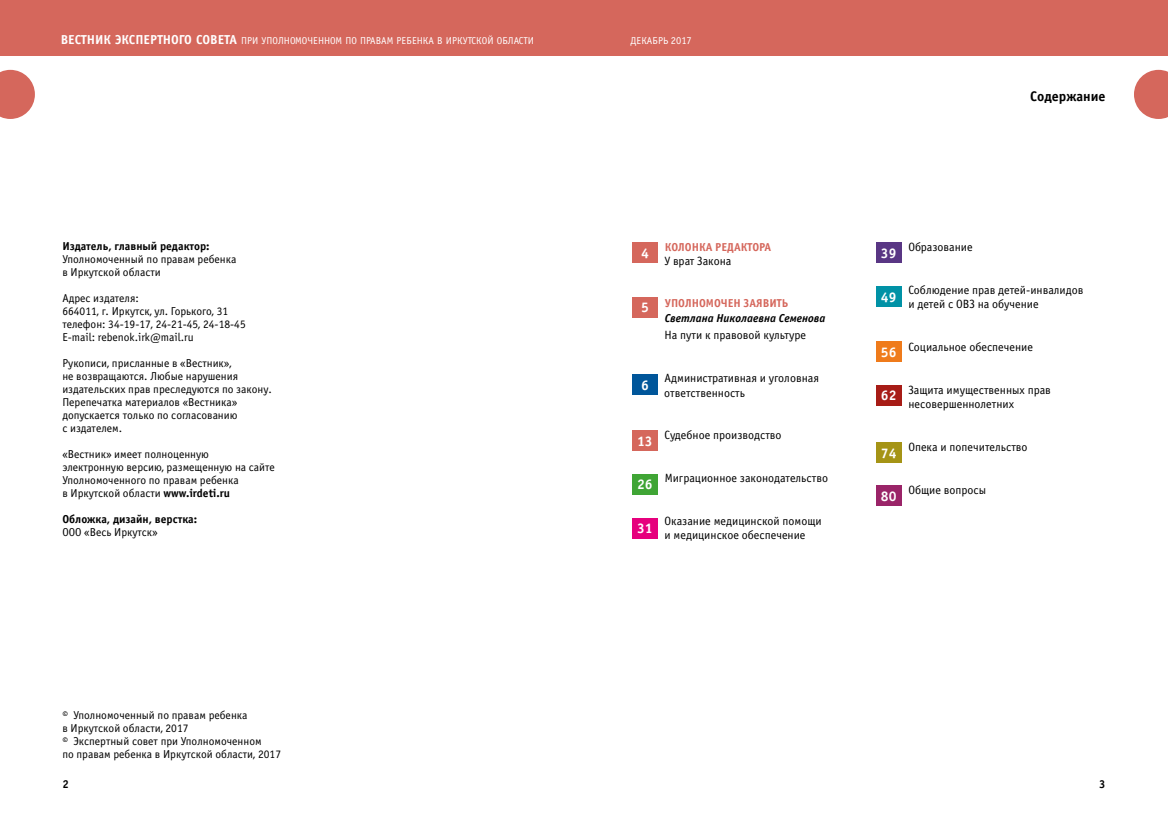
<style>
.page{position:relative;width:1168px;height:831px;background:#fff}
.page>*{position:absolute;margin:0;border:0;box-sizing:border-box;transform-origin:0 0}
.t1{font:700 14px "Officina Sans C";color:#fff}
.t2{font:700 14px "Officina Sans C";color:#000}
.t3{font:12px/14.4px "Officina Sans C";color:#000}
.t4{font:11.5px/13px "Officina Sans C";color:#000}
.t5{font:700 11.5px "Officina Sans C";color:#000}
.t6{font:700 11.5px "Officina Sans C";color:#d5675c}
.t7{font:italic 700 11.5px "Officina Sans C";color:#000}
.t8{font:10px "Officina Sans C";color:#fff}
.s1{font-weight:700;font-size:13px}
.s2{font-weight:700}
.s3{font-size:10.5px}
</style>
<div class="page">
<div style="left:0;top:0;width:584px;height:56px;background:#d5675c"></div>
<div style="left:585px;top:0;width:583px;height:56px;background:#d5675c"></div>
<svg style="left:0;top:70px;width:35px;height:49px;background:#db7f76"></svg>
<svg style="left:1134px;top:70px;width:34px;height:49px;background:#db7f76"></svg>
<div style="left:632px;top:242px;width:26px;height:21px;background:#d5675c"></div>
<div style="left:876px;top:242px;width:25px;height:21px;background:#593684"></div>
<div style="left:876px;top:286px;width:25px;height:21px;background:#0092a6"></div>
<div style="left:876px;top:341px;width:25px;height:21px;background:#ef7b1b"></div>
<div style="left:876px;top:385px;width:25px;height:20px;background:#a71c16"></div>
<div style="left:876px;top:442px;width:25px;height:21px;background:#a59416"></div>
<div style="left:876px;top:485px;width:25px;height:21px;background:#9a2468"></div>
<div style="left:632px;top:297px;width:26px;height:20px;background:#d5675c"></div>
<div style="left:632px;top:374px;width:26px;height:21px;background:#00569a"></div>
<div style="left:632px;top:430px;width:26px;height:21px;background:#d5675c"></div>
<div style="left:632px;top:474px;width:26px;height:20px;background:#3fa535"></div>
<div style="left:632px;top:517px;width:26px;height:21px;background:#e6007d"></div>
<p class="t8" style="left:61px;top:35px;width:475px"><span class="s1">ВЕСТНИК ЭКСПЕРТНОГО СОВЕТА</span> ПРИ УПОЛНОМОЧЕННОМ ПО ПРАВАМ РЕБЕНКА В ИРКУТСКОЙ ОБЛАСТИ</p>
<p class="t5" style="left:62px;top:239px;width:149px">Издатель, главный редактор:</p>
<p class="t4" style="left:62px;top:253px;width:176px">Уполномоченный по правам ребенка в Иркутской области</p>
<p class="t4" style="left:62px;top:292px;width:185px">Адрес издателя:<br>664011, г. Иркутск, ул. Горького, 31 телефон: 34-19-17, 24-21-45, 24-18-45<br>E-mail: rebenok.irk@mail.ru</p>
<p class="t4" style="left:62px;top:357px;width:211px">Рукописи, присланные в «Вестник»,<br>не возвращаются. Любые нарушения издательских прав преследуются по закону.<br>Перепечатка материалов «Вестника» допускается только по согласованию<br>с издателем.</p>
<p class="t4" style="left:62px;top:448px;width:214px">«Вестник» имеет полноценную<br>электронную версию, размещенную на сайте Уполномоченного по правам ребенка<br>в Иркутской области <span class="s2">www.irdeti.ru</span></p>
<p class="t5" style="left:62px;top:512px;width:136px">Обложка, дизайн, верстка:</p>
<p class="t4" style="left:62px;top:526px;width:97px">ООО «Весь Иркутск»</p>
<p class="t4" style="left:62px;top:708px;width:220px">© Уполномоченный по правам ребенка<br>в Иркутской области, 2017<br>© Экспертный совет при Уполномоченном<br>по правам ребенка в Иркутской области, 2017</p>
<p class="t8" style="left:630px;top:35px;width:63px">ДЕКАБРЬ <span class="s3">2017</span></p>
<p class="t2" style="left:1030px;top:88px;width:77px">Содержание</p>
<p class="t6" style="left:665px;top:240px;width:108px">КОЛОНКА РЕДАКТОРА</p>
<p class="t3" style="left:665px;top:254px;width:68px">У врат Закона</p>
<p class="t6" style="left:665px;top:296px;width:125px">УПОЛНОМОЧЕН ЗАЯВИТЬ</p>
<p class="t7" style="left:665px;top:312px;width:162px">Светлана Николаевна Семенова</p>
<p class="t3" style="left:665px;top:328px;width:143px">На пути к правовой культуре</p>
<p class="t3" style="left:664px;top:371px;width:156px">Административная и уголовная ответственность</p>
<p class="t3" style="left:664px;top:428px;width:119px">Судебное производство</p>
<p class="t3" style="left:665px;top:471px;width:165px">Миграционное законодательство</p>
<p class="t3" style="left:664px;top:514px;width:159px">Оказание медицинской помощи и медицинское обеспечение</p>
<p class="t1" style="left:641px;top:245px;width:9px">4</p>
<p class="t1" style="left:881px;top:245px;width:17px">39</p>
<p class="t1" style="left:881px;top:289px;width:17px">49</p>
<p class="t1" style="left:641px;top:300px;width:9px">5</p>
<p class="t1" style="left:881px;top:344px;width:17px">56</p>
<p class="t1" style="left:881px;top:387px;width:17px">62</p>
<p class="t1" style="left:641px;top:377px;width:9px">6</p>
<p class="t1" style="left:637px;top:433px;width:17px">13</p>
<p class="t1" style="left:637px;top:477px;width:17px">26</p>
<p class="t1" style="left:637px;top:520px;width:17px">31</p>
<p class="t1" style="left:881px;top:445px;width:17px">74</p>
<p class="t1" style="left:881px;top:488px;width:17px">80</p>
<p class="t3" style="left:908px;top:240px;width:66px">Образование</p>
<p class="t3" style="left:908px;top:283px;width:177px">Соблюдение прав детей-инвалидов и детей с ОВЗ на обучение</p>
<p class="t3" style="left:908px;top:340px;width:126px">Социальное обеспечение</p>
<p class="t3" style="left:908px;top:383px;width:144px">Защита имущественных прав несовершеннолетних</p>
<p class="t3" style="left:908px;top:440px;width:121px">Опека и попечительство</p>
<p class="t3" style="left:908px;top:482px;width:79px">Общие вопросы</p>
<p class="t5" style="left:62px;top:778px;width:8px">2</p>
<p class="t5" style="left:1099px;top:778px;width:8px">3</p>
</div>
